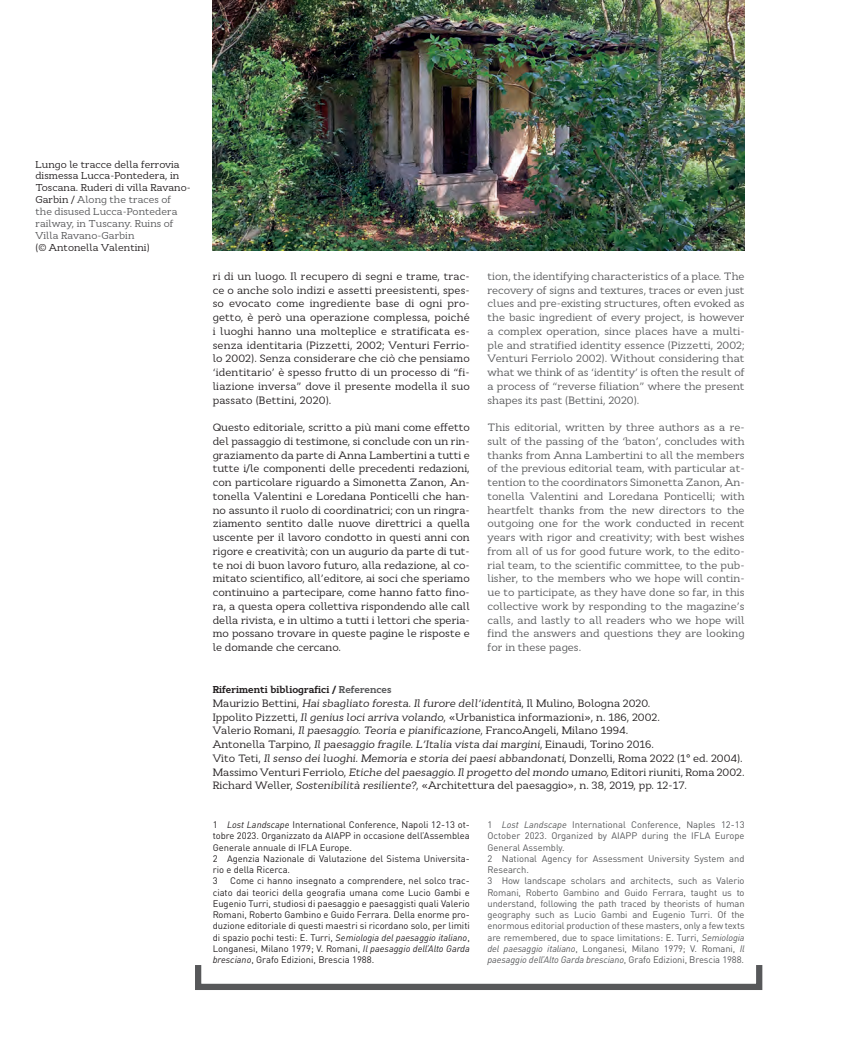
<style>
.page{position:relative;width:851px;height:1063px;background:#fff}
.page>*{position:absolute;margin:0;border:0;box-sizing:border-box;transform-origin:0 0}
.t1{font:10.62px/13.8px "Cyntho Slab Pro";color:#231f20;text-align:justify}
.t2{font:10.62px/13.8px "Cyntho Slab Pro";color:#57585a;text-align:justify}
.t3{font:10px/11.9px "Cyntho Slab Pro";color:#231f20}
.t4{font:700 10px "Cyntho Slab Pro";color:#231f20}
.t5{font:9.38px/11.2px "DINOT";color:#231f20}
.t6{font:9.38px/11.2px "DINOT";letter-spacing:-.01em;color:#57585a}
.s1{color:#57585a}
.s2{font-style:italic}
</style>
<div class="page">
<div style="left:195px;top:962px;width:567px;height:28px;border:6px solid #57585a"></div>
<img style="left:213px;top:0;width:531px;height:251px">
<p class="t3" style="left:35px;top:158px;width:157px">Lungo le tracce della ferrovia dismessa Lucca-Pontedera, in<br>Toscana. Ruderi di villa Ravano-<br>Garbin / <span class="s1">Along the traces of<br>the disused Lucca-Pontedera railway, in Tuscany. Ruins of<br>Villa Ravano-Garbin</span></p>
<p class="t3" style="left:35px;top:241px;width:116px">(© Antonella Valentini)</p>
<p class="t2" style="left:487px;top:269px;width:258px">tion, the identifying characteristics of a place. The recovery of signs and textures, traces or even just clues and pre-existing structures, often evoked as the basic ingredient of every project, is however a complex operation, since places have a multi&shy;ple and stratified identity essence (Pizzetti, 2002; Venturi Ferriolo 2002). Without considering that what we think of as ‘identity’ is often the result of a process of “reverse filiation” where the present shapes its past (Bettini, 2020).</p>
<p class="t2" style="left:487px;top:420px;width:258px">This editorial, written by three authors as a re&shy;sult of the passing of the ‘baton’, concludes with thanks from Anna Lambertini to all the members of the previous editorial team, with particular at&shy;tention to the coordinators Simonetta Zanon, An&shy;tonella Valentini and Loredana Ponticelli; with heartfelt thanks from the new directors to the outgoing one for the work conducted in recent years with rigor and creativity; with best wishes from all of us for good future work, to the edito&shy;rial team, to the scientific committee, to the pub&shy;lisher, to the members who we hope will contin&shy;ue to participate, as they have done so far, in this collective work by responding to the magazine’s calls, and lastly to all readers who we hope will find the answers and questions they are looking for in these pages.</p>
<p class="t1" style="left:213px;top:269px;width:258px">ri di un luogo. Il recupero di segni e trame, trac&shy;ce o anche solo indizi e assetti preesistenti, spes&shy;so evocato come ingrediente base di ogni pro&shy;getto, è però una operazione complessa, poiché i luoghi hanno una molteplice e stratificata es&shy;senza identitaria (Pizzetti, 2002; Venturi Ferrio&shy;lo 2002). Senza considerare che ciò che pensiamo ‘identitario’ è spesso frutto di un processo di “fi&shy;liazione inversa” dove il presente modella il suo passato (Bettini, 2020).</p>
<p class="t1" style="left:213px;top:420px;width:258px">Questo editoriale, scritto a più mani come effetto del passaggio di testimone, si conclude con un rin&shy;graziamento da parte di Anna Lambertini a tutti e tutte i/le componenti delle precedenti redazioni, con particolare riguardo a Simonetta Zanon, An&shy;tonella Valentini e Loredana Ponticelli che han&shy;no assunto il ruolo di coordinatrici; con un ringra&shy;ziamento sentito dalle nuove direttrici a quella uscente per il lavoro condotto in questi anni con rigore e creatività; con un augurio da parte di tut&shy;te noi di buon lavoro futuro, alla redazione, al co&shy;mitato scientifico, all’editore, ai soci che speriamo continuino a partecipare, come hanno fatto fino&shy;ra, a questa opera collettiva rispondendo alle call della rivista, e in ultimo a tutti i lettori che speria&shy;mo possano trovare in queste pagine le risposte e le domande che cercano.</p>
<p class="t4" style="left:213px;top:686px;width:180px">Riferimenti bibliografici / <span class="s1">References</span></p>
<p class="t1" style="left:213px;top:696px;width:533px;text-align:left">Maurizio Bettini, <span class="s2">Hai sbagliato foresta. Il furore dell’identità</span>, Il Mulino, Bologna 2020.<br>Ippolito Pizzetti, <span class="s2">Il genius loci arriva volando</span>, «Urbanistica informazioni», n. 186, 2002.<br>Valerio Romani, <span class="s2">Il paesaggio. Teoria e pianificazione</span>, FrancoAngeli, Milano 1994.<br>Antonella Tarpino, <span class="s2">Il paesaggio fragile. L’Italia vista dai margini</span>, Einaudi, Torino 2016.<br>Vito Teti, <span class="s2">Il senso dei luoghi. Memoria e storia dei paesi abbandonati</span>, Donzelli, Roma 2022 (1° ed. 2004).<br>Massimo Venturi Ferriolo, <span class="s2">Etiche del paesaggio. Il progetto del mondo umano,</span> Editori riuniti, Roma 2002.<br>Richard Weller, <span class="s2">Sostenibilità resiliente?</span>, «Architettura del paesaggio», n. 38, 2019, pp. 12-17.</p>
<p class="t5" style="left:213px;top:820px;width:258px">1 <span class="s2">Lost Landscape</span> International Conference, Napoli 12-13 ot&shy;tobre 2023. Organizzato da AIAPP in occasione dell’Assemblea Generale annuale di IFLA Europe.<br>2 Agenzia Nazionale di Valutazione del Sistema Universita&shy;rio e della Ricerca.<br>3</p>
<p class="t6" style="left:487px;top:820px;width:258px">1 <span class="s2">Lost Landscape</span> International Conference, Naples 12-13<br>October 2023. Organized by AIAPP during the IFLA Europe General Assembly.<br>2 National Agency for Assessment University System and Research.<br>3 How landscape scholars and architects, such as Valerio Romani, Roberto Gambino and Guido Ferrara, taught us to understand, following the path traced by theorists of human geography such as Lucio Gambi and Eugenio Turri. Of the enormous editorial production of these masters, only a few texts are remembered, due to space limitations: E. Turri, <span class="s2">Semiologia del paesaggio italiano</span>, Longanesi, Milano 1979; V. Romani, <span class="s2">Il paesaggio dell’Alto Garda bresciano</span>, Grafo Edizioni, Brescia 1988.</p>
<p class="t5" style="left:213px;top:876px;width:258px;text-align:justify;text-indent:17px">Come ci hanno insegnato a comprendere, nel solco trac&shy;ciato dai teorici della geografia umana come Lucio Gambi e Eugenio Turri, studiosi di paesaggio e paesaggisti quali Valerio Romani, Roberto Gambino e Guido Ferrara. Della enorme pro&shy;duzione editoriale di questi maestri si ricordano solo, per limiti di spazio pochi testi: E. Turri, <span class="s2">Semiologia del paesaggio italiano</span>, Longanesi, Milano 1979; V. Romani, <span class="s2">Il paesaggio dell’Alto Garda bresciano</span>, Grafo Edizioni, Brescia 1988.</p>
</div>
